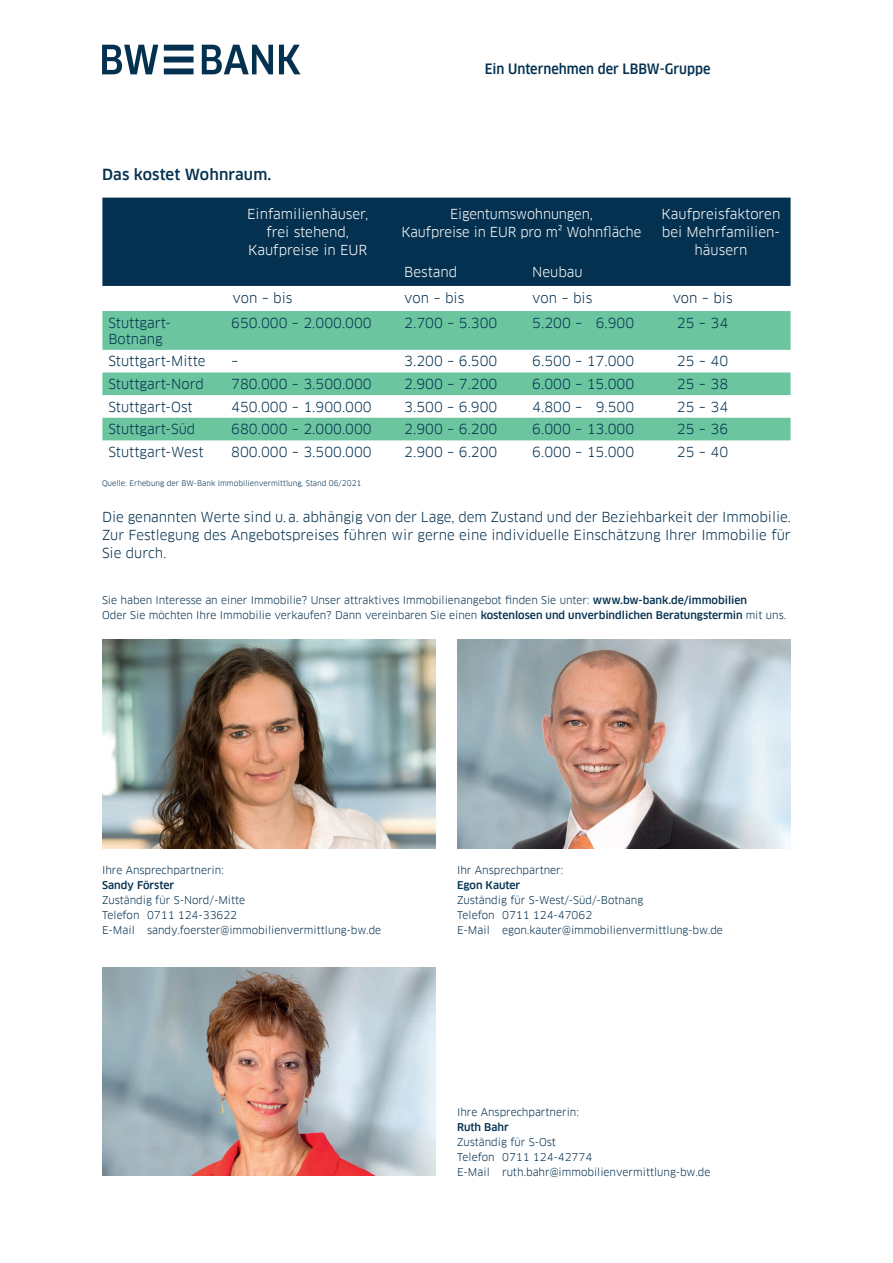
<style>
.page{position:relative;width:893px;height:1263px;background:#fff}
.page>*{position:absolute;margin:0;border:0;box-sizing:border-box;transform-origin:0 0}
.t1{font:500 15px "Clanfor LBBW";letter-spacing:.01em;color:#053150}
.t2{font:500 13.95px "Clanfor LBBW Narr";color:#053150}
.t3{font:13.5px/18px "Clanfor LBBW";color:#053150;text-align:justify}
.t4{font:13.5px/18px "Clanfor LBBW";color:#fff;text-align:center}
.t5{font:10.5px/15px "Clanfor LBBW";color:#053150}
.t6{font:500 10.5px "Clanfor LBBW";color:#053150}
.t7{font:7.5px "Clanfor LBBW";color:#053150}
.s1{font-weight:500}
</style>
<div class="page">
<div style="left:102px;top:198px;width:689px;height:88px;background:#053150"></div>
<svg style="left:102px;top:311px;width:689px;height:129px;fill:#6bc59f"></svg>
<img style="left:457px;top:640px;width:334px;height:208px">
<img style="left:102px;top:640px;width:334px;height:208px">
<img style="left:102px;top:967px;width:334px;height:209px">
<svg style="left:102px;top:45px;width:198px;height:29px"></svg>
<p class="t1" style="left:102px;top:165px;width:171px">Das kostet Wohnraum.</p>
<p class="t2" style="left:485px;top:61px;width:227px">Ein Unternehmen der LBBW-Gruppe</p>
<p class="t4" style="left:247px;top:205px;width:123px">Einfamilienhäuser, frei stehend,<br>Kaufpreise in EUR</p>
<p class="t4" style="left:402px;top:205px;width:241px">Eigentumswohnungen,<br>Kaufpreise in EUR pro m² Wohnfläche</p>
<p class="t4" style="left:662px;top:205px;width:120px">Kaufpreisfaktoren bei Mehrfamilien&shy;häusern</p>
<p class="t4" style="left:404px;top:263px;width:54px">Bestand</p>
<p class="t4" style="left:532px;top:263px;width:52px">Neubau</p>
<p class="t3" style="left:233px;top:289px;width:62px">von – bis</p>
<p class="t3" style="left:404px;top:289px;width:62px">von – bis</p>
<p class="t3" style="left:532px;top:289px;width:62px">von – bis</p>
<p class="t3" style="left:673px;top:289px;width:62px">von – bis</p>
<p class="t3" style="left:108px;top:315px;width:64px;line-height:16.2px">Stuttgart-<br>Botnang</p>
<p class="t3" style="left:231px;top:314px;width:142px">650.000 – 2.000.000</p>
<p class="t3" style="left:404px;top:314px;width:95px">2.700 – 5.300</p>
<p class="t3" style="left:532px;top:314px;width:104px">5.200 – 6.900</p>
<p class="t3" style="left:677px;top:314px;width:53px">25 – 34</p>
<p class="t3" style="left:108px;top:352px;width:99px">Stuttgart-Mitte</p>
<p class="t3" style="left:231px;top:352px;width:9px">–</p>
<p class="t3" style="left:404px;top:352px;width:95px">3.200 – 6.500</p>
<p class="t3" style="left:532px;top:352px;width:103px">6.500 – 17.000</p>
<p class="t3" style="left:677px;top:352px;width:53px">25 – 40</p>
<p class="t3" style="left:108px;top:375px;width:97px">Stuttgart-Nord</p>
<p class="t3" style="left:231px;top:375px;width:142px">780.000 – 3.500.000</p>
<p class="t3" style="left:404px;top:375px;width:95px">2.900 – 7.200</p>
<p class="t3" style="left:532px;top:375px;width:103px">6.000 – 15.000</p>
<p class="t3" style="left:677px;top:375px;width:53px">25 – 38</p>
<p class="t3" style="left:108px;top:398px;width:86px">Stuttgart-Ost</p>
<p class="t3" style="left:231px;top:398px;width:142px">450.000 – 1.900.000</p>
<p class="t3" style="left:404px;top:398px;width:95px">3.500 – 6.900</p>
<p class="t3" style="left:532px;top:398px;width:104px">4.800 – 9.500</p>
<p class="t3" style="left:677px;top:398px;width:53px">25 – 34</p>
<p class="t3" style="left:108px;top:420px;width:88px">Stuttgart-Süd</p>
<p class="t3" style="left:231px;top:420px;width:142px">680.000 – 2.000.000</p>
<p class="t3" style="left:404px;top:420px;width:95px">2.900 – 6.200</p>
<p class="t3" style="left:532px;top:420px;width:103px">6.000 – 13.000</p>
<p class="t3" style="left:677px;top:420px;width:53px">25 – 36</p>
<p class="t3" style="left:108px;top:443px;width:97px">Stuttgart-West</p>
<p class="t3" style="left:231px;top:443px;width:142px">800.000 – 3.500.000</p>
<p class="t3" style="left:404px;top:443px;width:95px">2.900 – 6.200</p>
<p class="t3" style="left:532px;top:443px;width:103px">6.000 – 15.000</p>
<p class="t3" style="left:677px;top:443px;width:53px">25 – 40</p>
<p class="t7" style="left:102px;top:479px;width:261px">Quelle: Erhebung der BW-Bank Immobilienvermittlung, Stand 06/2021</p>
<p class="t3" style="left:102px;top:508px;width:690px">Die genannten Werte sind u.a. abhängig von der Lage, dem Zustand und der Beziehbarkeit der Immobilie.<br>Zur Festlegung des Angebotspreises führen wir gerne eine individuelle Einschätzung Ihrer Immobilie für Sie durch.</p>
<p class="t5" style="left:102px;top:593px;width:686px">Sie haben Interesse an einer Immobilie? Unser attraktives Immobilienangebot finden Sie unter: <span class="s1">www.bw-bank.de/immobilien<br></span>Oder Sie möchten Ihre Immobilie verkaufen? Dann vereinbaren Sie einen <span class="s1">kostenlosen und unverbindlichen Beratungstermin</span> mit uns.</p>
<p class="t5" style="left:102px;top:862px;width:123px">Ihre Ansprechpartnerin:</p>
<p class="t6" style="left:102px;top:878px;width:74px">Sandy Förster</p>
<p class="t5" style="left:102px;top:892px;width:281px">Zuständig für S-Nord/-Mitte<br>Telefon 0711 124-33622<br>E-Mail sandy.foerster@immobilienvermittlung-bw.de</p>
<p class="t5" style="left:457px;top:862px;width:108px">Ihr Ansprechpartner:</p>
<p class="t6" style="left:457px;top:878px;width:65px">Egon Kauter</p>
<p class="t5" style="left:457px;top:892px;width:267px">Zuständig für S-West/-Süd/-Botnang<br>Telefon 0711 124-47062<br>E-Mail egon.kauter@immobilienvermittlung-bw.de</p>
<p class="t5" style="left:457px;top:1104px;width:123px">Ihre Ansprechpartnerin:</p>
<p class="t6" style="left:457px;top:1121px;width:53px">Ruth Bahr</p>
<p class="t5" style="left:457px;top:1134px;width:255px">Zuständig für S-Ost<br>Telefon 0711 124-42774<br>E-Mail ruth.bahr@immobilienvermittlung-bw.de</p>
</div>
